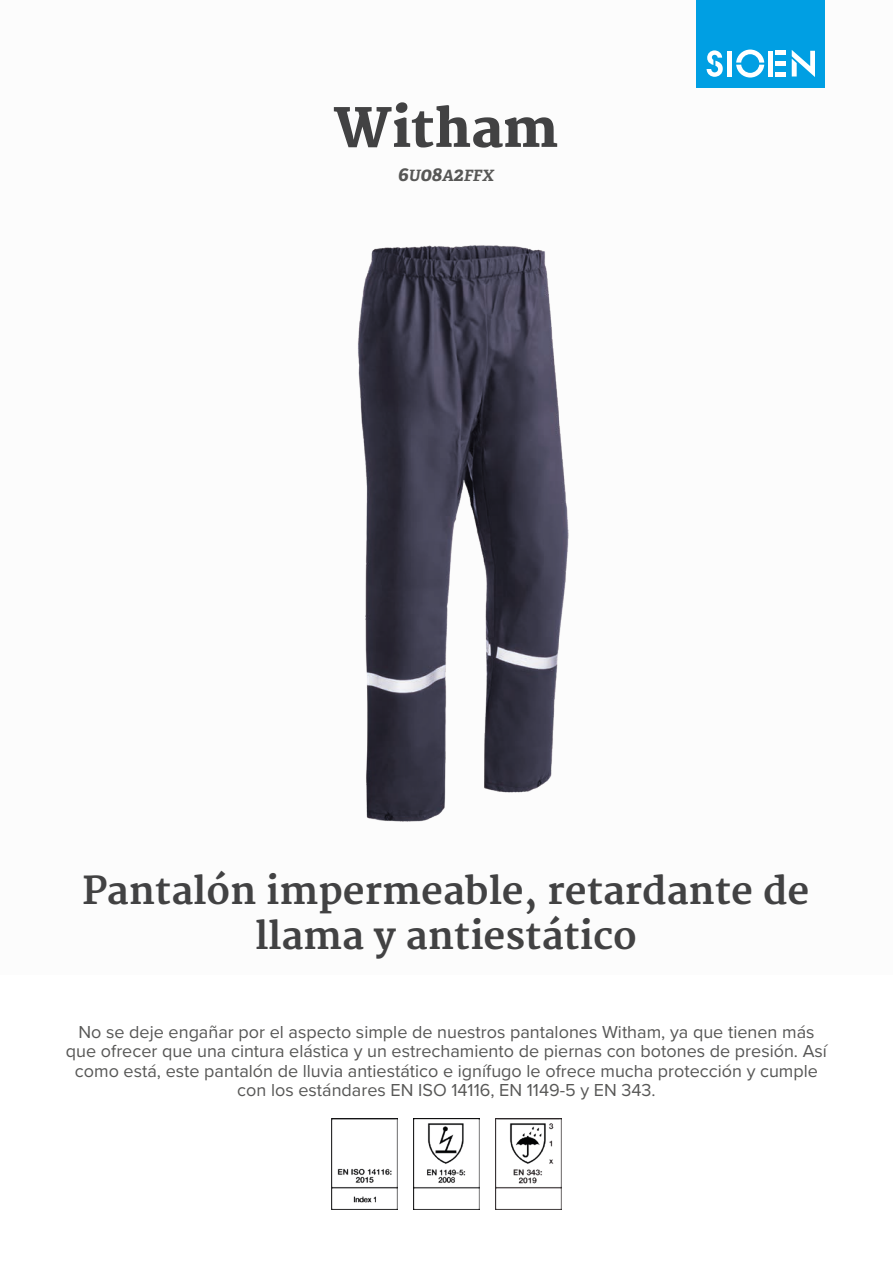
<style>
.page{position:relative;width:893px;height:1263px;background:#fff}
.page>*{position:absolute;margin:0;border:0;box-sizing:border-box;transform-origin:0 0}
.t1{font:800 52.5px "Merriweather";color:#424243}
.t2{font:700 37.5px/45px "Merriweather";color:#424243;text-align:center}
.t3{font:18px/19.5px "Proxima Nova";color:#575756;text-align:center}
.t4{font:italic 700 15.6px "Adelle PE";color:#575756}
.s1{font-size:19.5px}
</style>
<div class="page">
<div style="left:697px;top:0;width:128px;height:88px;background:#009fe3"></div>
<svg style="left:707px;top:50px;width:16px;height:27px"></svg>
<svg style="left:736px;top:50px;width:28px;height:28px"></svg>
<div style="left:727px;top:51px;width:5px;height:26px;background:#fff"></div>
<div style="left:768px;top:51px;width:5px;height:26px;background:#fff"></div>
<div style="left:775px;top:72px;width:11px;height:5px;background:#fff"></div>
<div style="left:775px;top:61px;width:11px;height:5px;background:#fff"></div>
<hr style="left:775px;top:51px;width:11px;height:4px;background:#fff">
<svg style="left:792px;top:50px;width:23px;height:27px"></svg>
<img style="left:331px;top:1118px;width:67px;height:92px">
<img style="left:413px;top:1118px;width:67px;height:92px">
<img style="left:495px;top:1118px;width:67px;height:92px">
<img style="left:357px;top:245px;width:212px;height:577px">
<h1 class="t1" style="left:333px;top:98px;width:226px">Witham</h1>
<p class="t4" style="left:398px;top:164px;width:98px"><span class="s1">6</span>U<span class="s1">08</span>A<span class="s1">2</span>FFX</p>
<h2 class="t2" style="left:82px;top:869px;width:729px">Pantalón impermeable, retardante de llama y antiestático</h2>
<p class="t3" style="left:66px;top:1021px;width:763px">No se deje engañar por el aspecto simple de nuestros pantalones Witham, ya que tienen más que ofrecer que una cintura elástica y un estrechamiento de piernas con botones de presión. Así como está, este pantalón de lluvia antiestático e ignífugo le ofrece mucha protección y cumple con los estándares EN ISO 14116, EN 1149-5 y EN 343.</p>
</div>
